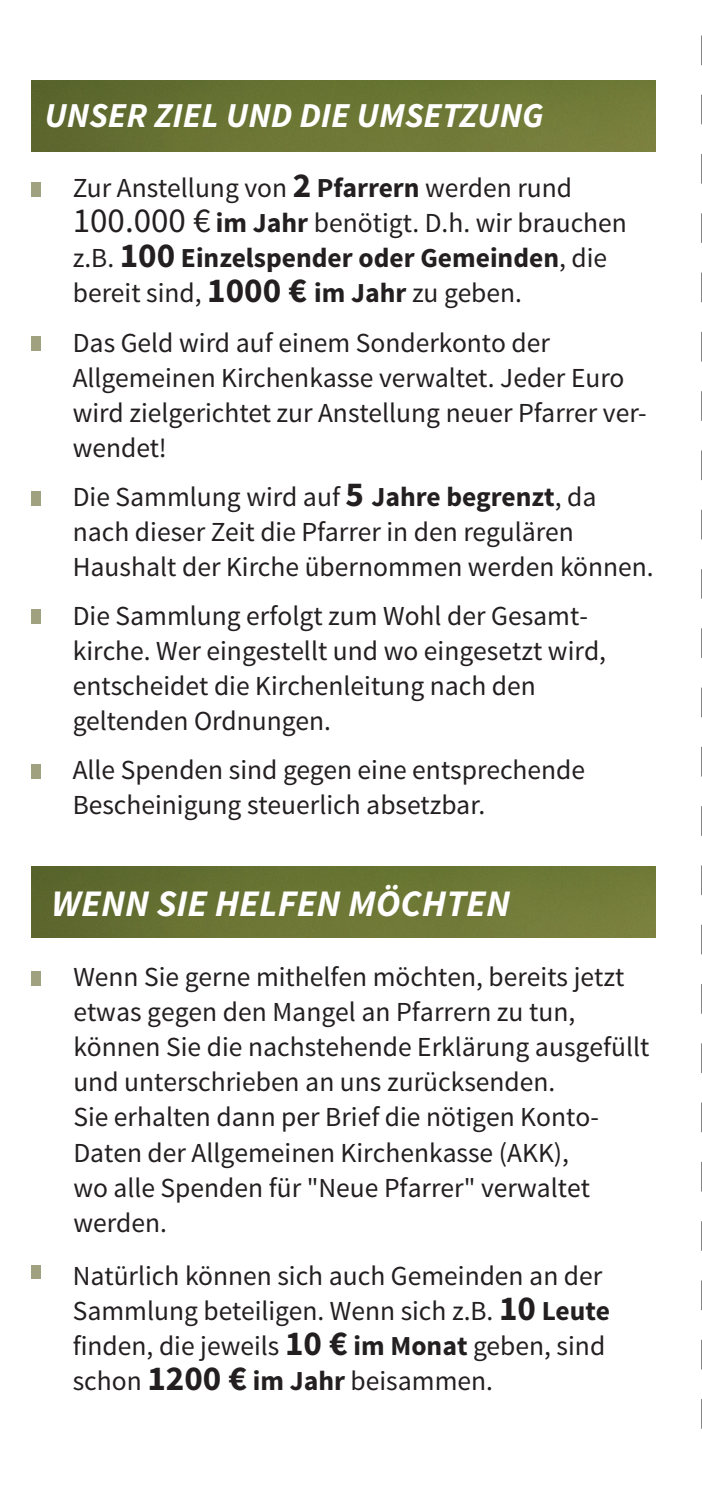
<style>
.page{position:relative;width:702px;height:1489px;background:#fff}
.page>*{position:absolute;margin:0;border:0;box-sizing:border-box;transform-origin:0 0}
.t1{font:italic 700 37.5px "Source Sans Pro";color:#fff}
.t2{font:italic 700 35px "Source Sans Pro";color:#fff}
.t3{font:27.5px/35px "Source Sans Pro";color:#231f20}
.s1{font-weight:700;font-size:35px}
.s2{font-weight:700}
.s3{font-size:35px}
</style>
<div class="page">
<img style="left:32px;top:80px;width:623px;height:72px">
<img style="left:32px;top:866px;width:623px;height:71px">
<div style="left:32px;top:182px;width:9px;height:15px;background:#a0a27f"></div>
<div style="left:32px;top:337px;width:9px;height:14px;background:#a0a27f"></div>
<div style="left:32px;top:491px;width:9px;height:14px;background:#a0a27f"></div>
<div style="left:32px;top:609px;width:9px;height:15px;background:#a0a27f"></div>
<div style="left:32px;top:971px;width:9px;height:14px;background:#a0a27f"></div>
<div style="left:32px;top:764px;width:9px;height:14px;background:#a0a27f"></div>
<div style="left:32px;top:1265px;width:9px;height:13px;background:#a0a27f"></div>
<svg style="left:701px;top:35px;width:1px;height:1393px"></svg>
<p class="t2" style="left:44px;top:93px;width:500px">UNSER ZIEL UND DIE UMSETZUNG</p>
<p class="t3" style="left:73px;top:171px;width:555px">Zur Anstellung von <span class="s1">2</span> <span class="s2">Pfarrern</span> werden rund <span class="s3">100.000 €</span> <span class="s2">im Jahr</span> benötigt. D.h. wir brauchen z.B. <span class="s1">100</span> <span class="s2">Einzelspender oder Gemeinden</span>, die bereit sind, <span class="s1">1000 €</span> <span class="s2">im Jahr</span> zu geben.</p>
<p class="t3" style="left:73px;top:325px;width:575px">Das Geld wird auf einem Sonderkonto der Allgemeinen Kirchenkasse verwaltet. Jeder Euro wird zielgerichtet zur Anstellung neuer Pfarrer ver&shy;wendet!</p>
<p class="t3" style="left:73px;top:480px;width:582px">Die Sammlung wird auf <span class="s1">5</span> <span class="s2">Jahre begrenzt</span>, da nach dieser Zeit die Pfarrer in den regulären<br>Haushalt der Kirche übernommen werden können.</p>
<p class="t3" style="left:73px;top:599px;width:535px">Die Sammlung erfolgt zum Wohl der Gesamt&shy;kirche. Wer eingestellt und wo eingesetzt wird, entscheidet die Kirchenleitung nach den geltenden Ordnungen.</p>
<p class="t3" style="left:73px;top:753px;width:514px">Alle Spenden sind gegen eine entsprechende<br>Bescheinigung steuerlich absetzbar.</p>
<h1 class="t1" style="left:51px;top:879px;width:460px">WENN SIE HELFEN MÖCHTEN</h1>
<p class="t3" style="left:73px;top:960px;width:577px">Wenn Sie gerne mithelfen möchten, bereits jetzt etwas gegen den Mangel an Pfarrern zu tun, können Sie die nachstehende Erklärung ausgefüllt und unterschrieben an uns zurücksenden.<br>Sie erhalten dann per Brief die nötigen Konto-Daten der Allgemeinen Kirchenkasse (AKK),<br>wo alle Spenden für "Neue Pfarrer" verwaltet werden.</p>
<p class="t3" style="left:73px;top:1258px;width:538px">Natürlich können sich auch Gemeinden an der Sammlung beteiligen. Wenn sich z.B. <span class="s1">10</span> <span class="s2">Leute </span>finden, die jeweils <span class="s1">10 €</span> <span class="s2">im Monat</span> geben, sind schon <span class="s1">1200 €</span> <span class="s2">im Jahr</span> beisammen.</p>
</div>
